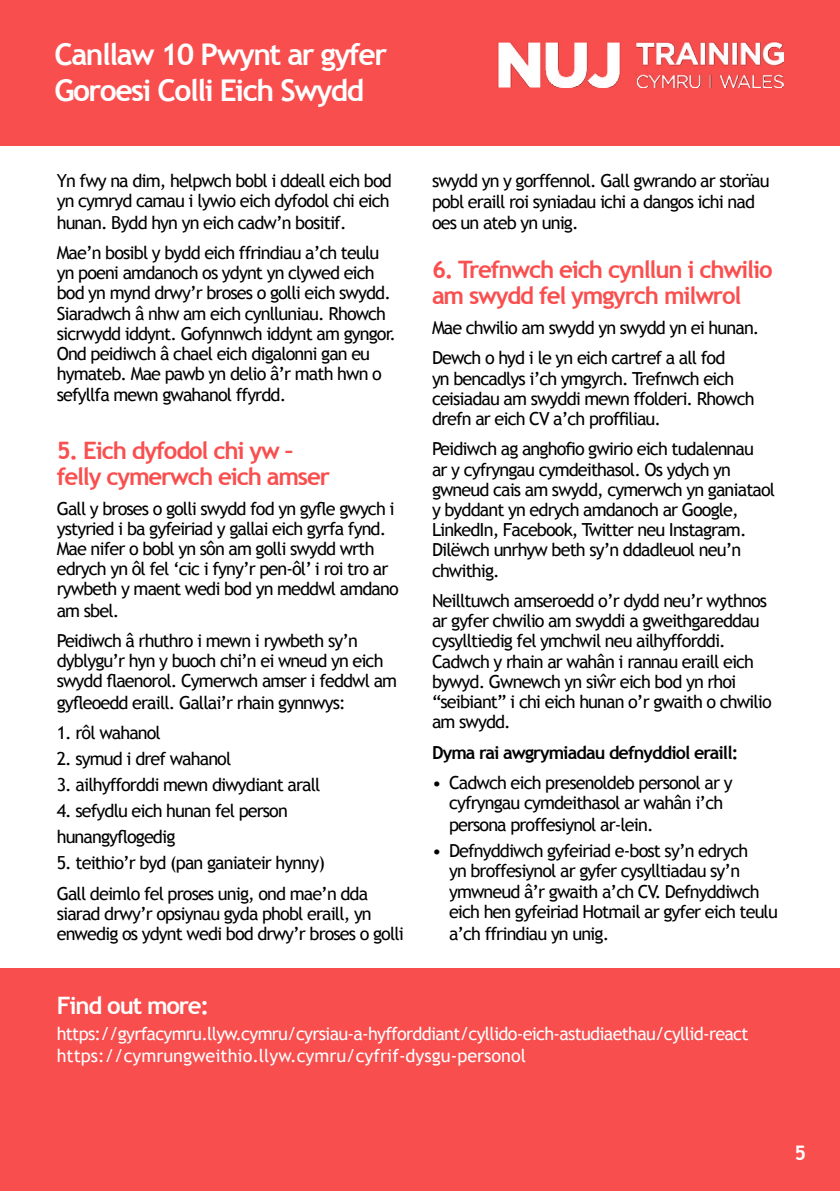
<style>
.page{position:relative;width:840px;height:1191px;background:#fff}
.page>*{position:absolute;margin:0;border:0;box-sizing:border-box;transform-origin:0 0}
.t1{font:700 30px/36px "Trebuchet MS";letter-spacing:-.05em;color:#fff}
.t2{font:700 24px/26px "Trebuchet MS";letter-spacing:-.05em;color:#f94f4f}
.t3{font:700 24px "Trebuchet MS";letter-spacing:-.05em;color:#fff}
.t4{font:700 20px "Trebuchet MS";color:#fff}
.t5{font:18px/20.2px "Trebuchet MS";letter-spacing:-.05em;color:#000}
.t6{font:18px/21.6px "Trebuchet MS";letter-spacing:-.04em;color:#fff}
.t7{font:700 18px "Trebuchet MS";letter-spacing:-.05em;color:#000}
</style>
<div class="page">
<div style="left:0;top:968px;width:839px;height:223px;background:#f84e4e"></div>
<div style="left:0;top:0;width:839px;height:146px;background:#f84e4e"></div>
<img style="left:497px;top:41px;width:285px;height:47px">
<h1 class="t1" style="left:54px;top:36px;width:334px">Canllaw 10 Pwynt ar gyfer<br>Goroesi Colli Eich Swydd</h1>
<p class="t5" style="left:57px;top:171px;width:336px;line-height:20.8px;text-align:justify">Yn fwy na dim, helpwch bobl i ddeall eich bod yn cymryd camau i lywio eich dyfodol chi eich hunan. Bydd hyn yn eich cadw’n bositif.</p>
<p class="t5" style="left:57px;top:243px;width:340px">Mae’n bosibl y bydd eich ffrindiau a’ch teulu yn poeni amdanoch os ydynt yn clywed eich bod yn mynd drwy’r broses o golli eich swydd.<br>Siaradwch â nhw am eich cynlluniau. Rhowch sicrwydd iddynt. Gofynnwch iddynt am gyngor.<br>Ond peidiwch â chael eich digalonni gan eu hymateb. Mae pawb yn delio â’r math hwn o sefyllfa mewn gwahanol ffyrdd.</p>
<h2 class="t2" style="left:57px;top:437px;width:274px">5. Eich dyfodol chi yw – felly cymerwch eich amser</h2>
<p class="t5" style="left:57px;top:498px;width:343px">Gall y broses o golli swydd fod yn gyfle gwych i ystyried i ba gyfeiriad y gallai eich gyrfa fynd.<br>Mae nifer o bobl yn sôn am golli swydd wrth edrych yn ôl fel ‘cic i fyny’r pen-ôl’ i roi tro ar rywbeth y maent wedi bod yn meddwl amdano am sbel.</p>
<p class="t5" style="left:57px;top:630px;width:342px">Peidiwch â rhuthro i mewn i rywbeth sy’n dyblygu’r hyn y buoch chi’n ei wneud yn eich swydd flaenorol. Cymerwch amser i feddwl am gyfleoedd eraill. Gallai’r rhain gynnwys:</p>
<p class="t5" style="left:57px;top:722px;width:106px">1. rôl wahanol</p>
<p class="t5" style="left:57px;top:749px;width:176px">2. symud i dref wahanol</p>
<p class="t5" style="left:57px;top:775px;width:265px">3. ailhyfforddi mewn diwydiant arall</p>
<p class="t5" style="left:57px;top:798px;width:232px;line-height:26px">4. sefydlu eich hunan fel person hunangyflogedig</p>
<p class="t5" style="left:57px;top:848px;width:313px;line-height:30px">5. teithio’r byd (pan ganiateir hynny)<br>Gall deimlo fel proses unig, ond mae’n dda</p>
<p class="t5" style="left:57px;top:903px;width:348px">siarad drwy’r opsiynau gyda phobl eraill, yn enwedig os ydynt wedi bod drwy’r broses o golli</p>
<p class="t5" style="left:432px;top:171px;width:339px;line-height:21px">swydd yn y gorffennol. Gall gwrando ar storïau pobl eraill roi syniadau ichi a dangos ichi nad oes un ateb yn unig.</p>
<h2 class="t2" style="left:432px;top:256px;width:342px">6. Trefnwch eich cynllun i chwilio am swydd fel ymgyrch milwrol</h2>
<p class="t5" style="left:432px;top:313px;width:329px;line-height:30.2px">Mae chwilio am swydd yn swydd yn ei hunan.<br>Dewch o hyd i le yn eich cartref a all fod</p>
<p class="t5" style="left:432px;top:368px;width:324px">yn bencadlys i’ch ymgyrch. Trefnwch eich ceisiadau am swyddi mewn ffolderi. Rhowch drefn ar eich CV a’ch proffiliau.</p>
<p class="t5" style="left:432px;top:439px;width:344px">Peidiwch ag anghofio gwirio eich tudalennau<br>ar y cyfryngau cymdeithasol. Os ydych yn gwneud cais am swydd, cymerwch yn ganiataol y byddant yn edrych amdanoch ar Google, LinkedIn, Facebook, Twitter neu Instagram.<br>Dilëwch unrhyw beth sy’n ddadleuol neu’n chwithig.</p>
<p class="t5" style="left:432px;top:590px;width:341px">Neilltuwch amseroedd o’r dydd neu’r wythnos ar gyfer chwilio am swyddi a gweithgareddau cysylltiedig fel ymchwil neu ailhyfforddi.<br>Cadwch y rhain ar wahân i rannau eraill eich bywyd. Gwnewch yn siŵr eich bod yn rhoi “seibiant” i chi eich hunan o’r gwaith o chwilio am swydd.</p>
<p class="t7" style="left:432px;top:741px;width:308px">Dyma rai awgrymiadau defnyddiol eraill:</p>
<p class="t5" style="left:449px;top:772px;width:285px;line-height:21px;text-indent:-17px">• Cadwch eich presenoldeb personol ar y cyfryngau cymdeithasol ar wahân i’ch persona proffesiynol ar-lein.</p>
<p class="t5" style="left:449px;top:840px;width:330px;text-indent:-17px">• Defnyddiwch gyfeiriad e-bost sy’n edrych<br>yn broffesiynol ar gyfer cysylltiadau sy’n ymwneud â’r gwaith a’ch CV. Defnyddiwch eich hen gyfeiriad Hotmail ar gyfer eich teulu a’ch ffrindiau yn unig.</p>
<h2 class="t3" style="left:57px;top:990px;width:154px">Find out more:</h2>
<p class="t6" style="left:57px;top:1023px;width:693px">https://gyrfacymru.llyw.cymru/cyrsiau-a-hyfforddiant/cyllido-eich-astudiaethau/cyllid-react https://cymrungweithio.llyw.cymru/cyfrif-dysgu-personol</p>
<p class="t4" style="left:794px;top:1140px;width:13px">5</p>
</div>
